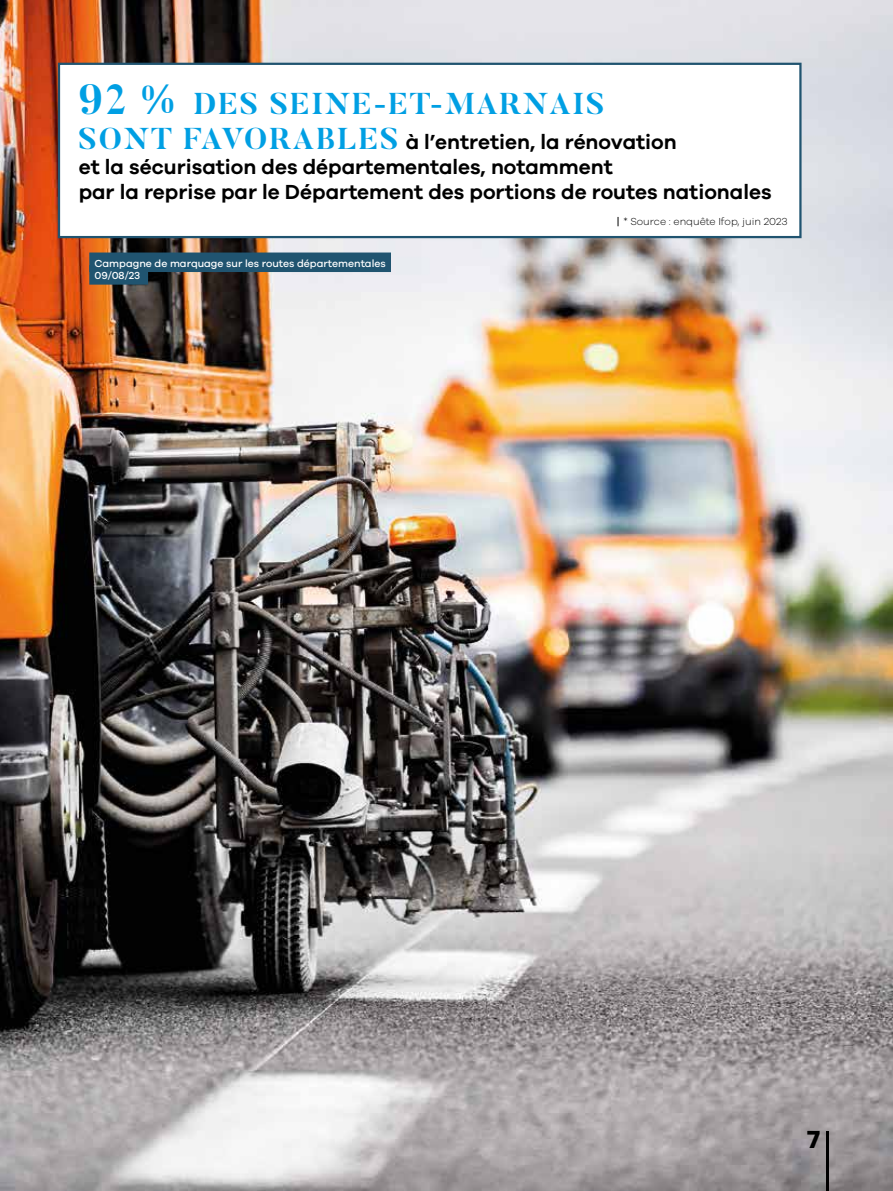
<style>
.page{position:relative;width:893px;height:1191px;background:#fff}
.page>*{position:absolute;margin:0;border:0;box-sizing:border-box;transform-origin:0 0}
.t1{font:700 30px "Butler";letter-spacing:.06em;color:#009fe3}
.t2{font:700 25.5px "Galano Grotesque";color:#000}
.t3{font:600 21px/25.2px "Galano Grotesque";color:#000}
.t4{font:500 10.5px/12.6px "Galano Grotesque";color:#fff}
.t5{font:300 10.5px "Galano Grotesque";color:#000}
.s1{font-size:42px}
.s2{font-family:"Butler";font-weight:700;font-size:30px;color:#009fe3}
</style>
<div class="page">
<img style="left:0;top:0;width:893px;height:1191px">
<hr style="left:827px;top:1131px;width:2px;height:60px;background:#000">
<div style="left:89px;top:252px;width:302px;height:20px;background:#205470"></div>
<div style="left:89px;top:265px;width:59px;height:20px;background:#205470"></div>
<div style="left:58px;top:63px;width:743px;height:175px;background:#fff;border:2px solid #205470"></div>
<h1 class="t1" style="left:79px;top:84px;width:527px"><span class="s1">92 %</span> DES SEINE-ET-MARNAIS</h1>
<p class="t3" style="left:79px;top:128px;width:694px"><span class="s2">SONT FAVORABLES</span> à l’entretien, la rénovation<br>et la sécurisation des départementales, notamment<br>par la reprise par le Département des portions de routes nationales</p>
<p class="t5" style="left:623px;top:215px;width:166px">* Source : enquête Ifop, juin 2023</p>
<p class="t4" style="left:94px;top:257px;width:293px">Campagne de marquage sur les routes départementales<br>09/08/23</p>
<p class="t2" style="left:807px;top:1124px;width:15px">7</p>
</div>
